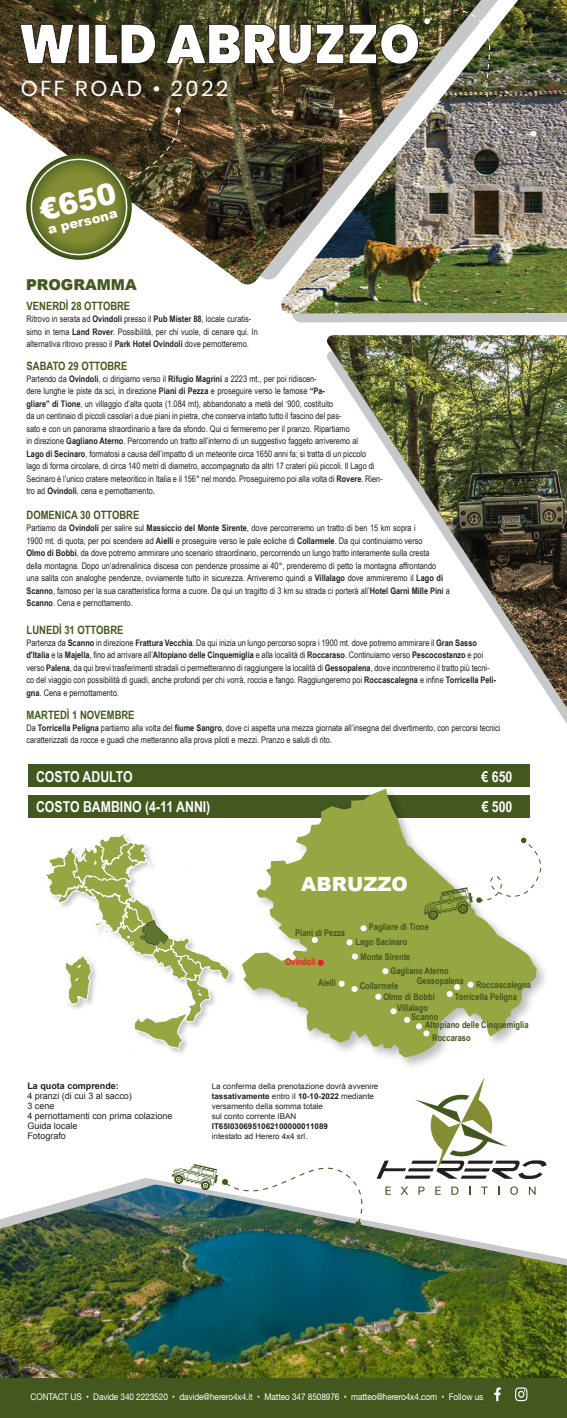
<style>
.page{position:relative;width:567px;height:1418px;background:#fff}
.page>*{position:absolute;margin:0;border:0;box-sizing:border-box;transform-origin:0 0}
.t1{font:900 55.55px "Poppins";color:#fff;scale:.93 1}
.t2{font:900 29.4px "Arial";color:#fff}
.t3{font:21.5px "Poppins";letter-spacing:.12em;color:#fff}
.t4{font:900 19.6px "Arial";color:#fff}
.t5{font:700 15px "Arial Narrow";color:#fff}
.t6{font:900 15px "Arial";color:#42581e}
.t7{font:900 13.15px "Arial";color:#fff}
.t8{font:700 11.5px "Arial Narrow";color:#42581e}
.t9{font:700 9.3px/15.5px "Arial Narrow";color:#42581e}
.t10{font:700 9.3px "Arial Narrow";color:#ee1d23}
.t11{font:9.2px "Helvetica Neue";letter-spacing:-.01em;color:#fff;scale:.9 1}
.t12{font:9px/12.5px "Arial Narrow";color:#231f20}
.t13{font:9px/10px "Arial";color:#231f20}
.t14{font:700 9px "Arial";color:#231f20}
.t15{font:8px/10px "Arial";color:#231f20}
.t16{font:700 8px "Arial";color:#231f20}
.s1{font-weight:700}
</style>
<div class="page">
<img style="left:327px;top:335px;width:240px;height:373px">
<svg style="left:290px;top:313px;width:277px;height:9px;background:#c5c6c7"></svg>
<img style="left:281px;top:0;width:286px;height:313px">
<img style="left:0;top:0;width:481px;height:286px">
<img style="left:0;top:1184px;width:567px;height:193px">
<div style="left:28px;top:795px;width:501px;height:22px;background:#42581e"></div>
<svg style="left:19px;top:24px;width:56px;height:40px;background:#443920"></svg>
<div style="left:78px;top:24px;width:12px;height:40px;border:1px solid #231f20"></div>
<img style="left:82px;top:10px;width:455px;height:172px">
<svg style="left:26px;top:154px;width:106px;height:106px;background:#788439"></svg>
<div style="left:0;top:1377px;width:567px;height:40px;background:#42581e"></div>
<div style="left:28px;top:764px;width:501px;height:22px;background:#42581e"></div>
<svg style="left:515px;top:1387px;width:12px;height:14px"></svg>
<svg style="left:494px;top:1387px;width:7px;height:14px"></svg>
<img style="left:172px;top:1164px;width:190px;height:63px">
<svg style="left:377px;top:1077px;width:169px;height:101px"></svg>
<svg style="left:385px;top:1186px;width:6px;height:8px"></svg>
<svg style="left:401px;top:1186px;width:7px;height:8px"></svg>
<svg style="left:418px;top:1186px;width:7px;height:8px"></svg>
<svg style="left:435px;top:1186px;width:6px;height:8px"></svg>
<svg style="left:451px;top:1186px;width:7px;height:8px"></svg>
<svg style="left:469px;top:1186px;width:2px;height:8px"></svg>
<svg style="left:481px;top:1186px;width:7px;height:8px"></svg>
<svg style="left:510px;top:1186px;width:8px;height:8px"></svg>
<svg style="left:529px;top:1186px;width:7px;height:8px"></svg>
<img style="left:236px;top:782px;width:309px;height:284px">
<svg style="left:242px;top:788px;width:295px;height:269px;fill:#95a643"></svg>
<svg style="left:318px;top:959px;width:6px;height:6px"></svg>
<svg style="left:339px;top:980px;width:6px;height:6px"></svg>
<svg style="left:351px;top:985px;width:7px;height:7px"></svg>
<svg style="left:375px;top:993px;width:6px;height:6px"></svg>
<div style="left:390px;top:1008px;width:7px;height:6px;background:#fff;border-radius:50%"></div>
<svg style="left:447px;top:984px;width:13px;height:13px"></svg>
<div style="left:467px;top:981px;width:7px;height:6px;background:#fff;border-radius:50%"></div>
<svg style="left:404px;top:1016px;width:6px;height:6px"></svg>
<svg style="left:416px;top:1023px;width:13px;height:13px"></svg>
<div style="left:312px;top:936px;width:6px;height:7px;background:#fff;border-radius:50%"></div>
<div style="left:360px;top:925px;width:7px;height:6px;background:#fff;border-radius:50%"></div>
<div style="left:346px;top:939px;width:7px;height:6px;background:#fff;border-radius:50%"></div>
<svg style="left:352px;top:953px;width:6px;height:6px"></svg>
<svg style="left:382px;top:968px;width:6px;height:6px"></svg>
<svg style="left:46px;top:834px;width:184px;height:215px"></svg>
<svg style="left:424px;top:837px;width:117px;height:83px"></svg>
<h1 class="t1" style="left:18px;top:12px;width:433px">WILD ABRUZZO</h1>
<h3 class="t3" style="left:21px;top:76px;width:209px">OFF ROAD • 2022</h3>
<h2 class="t2" style="left:34px;top:190px;width:80px;rotate:-14deg">€650</h2>
<h3 class="t7" style="left:46px;top:220px;width:73px;rotate:-14deg">a persona</h3>
<h3 class="t6" style="left:26px;top:273px;width:112px">PROGRAMMA</h3>
<p class="t8" style="left:27px;top:297px;width:105px">VENERDÌ 28 OTTOBRE</p>
<p class="t12" style="left:26px;top:312px;width:233px">Ritrovo in serata ad <span class="s1">Ovindoli</span> presso il <span class="s1">Pub Mister 88</span>, locale curatis&shy;simo in tema <span class="s1">Land Rover</span>. Possibilità, per chi vuole, di cenare qui. In alternativa ritrovo presso il <span class="s1">Park Hotel Ovindoli</span> dove pernotteremo.</p>
<p class="t8" style="left:27px;top:357px;width:102px">SABATO 29 OTTOBRE</p>
<p class="t12" style="left:26px;top:372px;width:358px">Partendo da <span class="s1">Ovindoli</span>, ci dirigiamo verso il <span class="s1">Rifugio Magrini</span> a 2223 mt., per poi ridiscen-<br>dere lunghe le piste da sci, in direzione <span class="s1">Piani di Pezza</span> e proseguire verso le famose <span class="s1">“Pa-<br>gliare” di Tione</span>, un villaggio d’alta quota (1.084 mt), abbandonato a metà del ‘900, costituito<br>da un centinaio di piccoli casolari a due piani in pietra, che conserva intatto tutto il fascino del pas-<br>sato e con un panorama straordinario a fare da sfondo. Qui ci fermeremo per il pranzo. Ripartiamo<br>in direzione <span class="s1">Gagliano Aterno</span>. Percorrendo un tratto all’interno di un suggestivo faggeto arriveremo al<br><span class="s1">Lago di Secinaro</span>, formatosi a causa dell’impatto di un meteorite circa 1650 anni fa; si tratta di un piccolo<br>lago di forma circolare, di circa 140 metri di diametro, accompagnato da altri 17 crateri più piccoli. Il Lago di Secinaro è l’unico cratere meteoritico in Italia e il 156° nel mondo. Proseguiremo poi alla volta di <span class="s1">Rovere</span>. Rien&shy;tro ad <span class="s1">Ovindoli</span>, cena e pernottamento.</p>
<p class="t8" style="left:27px;top:506px;width:114px">DOMENICA 30 OTTOBRE</p>
<p class="t12" style="left:26px;top:521px;width:425px">Partiamo da <span class="s1">Ovindoli</span> per salire sul <span class="s1">Massiccio del Monte Sirente</span>, dove percorreremo un tratto di ben 15 km sopra i<br>1900 mt. di quota, per poi scendere ad <span class="s1">Aielli</span> e proseguire verso le pale eoliche di <span class="s1">Collarmele</span>. Da qui continuiamo verso<br><span class="s1">Olmo di Bobbi</span>, da dove potremo ammirare uno scenario straordinario, percorrendo un lungo tratto interamente sulla cresta<br>della montagna. Dopo un’adrenalinica discesa con pendenze prossime ai 40°, prenderemo di petto la montagna affrontando una salita con analoghe pendenze, ovviamente tutto in sicurezza. Arriveremo quindi a <span class="s1">Villalago</span> dove ammireremo il <span class="s1">Lago di Scanno</span>, famoso per la sua caratteristica forma a cuore. Da qui un tragitto di 3 km su strada ci porterà all’<span class="s1">Hotel Garnì Mille Pini</span> a <span class="s1">Scanno</span>. Cena e pernottamento.</p>
<p class="t8" style="left:27px;top:621px;width:98px">LUNEDÌ 31 OTTOBRE</p>
<p class="t12" style="left:26px;top:636px;width:471px">Partenza da <span class="s1">Scanno</span> in direzione <span class="s1">Frattura Vecchia</span>. Da qui inizia un lungo percorso sopra i 1900 mt. dove potremo ammirare il <span class="s1">Gran Sasso d'Italia</span> e la <span class="s1">Majella</span>, fino ad arrivare all’<span class="s1">Altopiano delle Cinquemiglia</span> e alla località di <span class="s1">Roccaraso</span>. Continuiamo verso <span class="s1">Pescocostanzo</span> e poi verso <span class="s1">Palena</span>, da qui brevi trasferimenti stradali ci permetteranno di raggiungere la località di <span class="s1">Gessopalena</span>, dove incontreremo il tratto più tecni&shy;co del viaggio con possibilità di guadi, anche profondi per chi vorrà, roccia e fango. Raggiungeremo poi <span class="s1">Roccascalegna</span> e infine <span class="s1">Torricella Peli&shy;gna</span>. Cena e pernottamento.</p>
<p class="t8" style="left:27px;top:706px;width:109px">MARTEDÌ 1 NOVEMBRE</p>
<p class="t12" style="left:26px;top:721px;width:476px">Da <span class="s1">Torricella Peligna</span> partiamo alla volta del <span class="s1">fiume Sangro</span>, dove ci aspetta una mezza giornata all’insegna del divertimento, con percorsi tecnici caratterizzati da rocce e guadi che metteranno alla prova piloti e mezzi. Pranzo e saluti di rito.</p>
<h3 class="t5" style="left:36px;top:765px;width:98px">COSTO ADULTO</h3>
<h3 class="t5" style="left:482px;top:765px;width:32px">€ 650</h3>
<h3 class="t5" style="left:36px;top:795px;width:176px">COSTO BAMBINO (4-11 ANNI)</h3>
<h3 class="t5" style="left:482px;top:795px;width:32px">€ 500</h3>
<h3 class="t4" style="left:301px;top:869px;width:108px">ABRUZZO</h3>
<p class="t14" style="left:27px;top:1079px;width:93px">La quota comprende:</p>
<p class="t13" style="left:27px;top:1090px;width:147px">4 pranzi (di cui 3 al sacco)<br>3 cene<br>4 pernottamenti con prima colazione<br>Guida locale<br>Fotografo</p>
<p class="t9" style="left:369px;top:918px;width:62px">Pagliare di Tione</p>
<p class="t9" style="left:390px;top:962px;width:60px">Gagliano Aterno</p>
<p class="t9" style="left:295px;top:924px;width:51px">Piani di Pezza</p>
<p class="t9" style="left:356px;top:933px;width:56px;text-align:center">Lago Sacinaro<br>Monte Sirente</p>
<p class="t10" style="left:285px;top:954px;width:32px">Ovindoli</p>
<p class="t9" style="left:417px;top:972px;width:48px">Gessopalena</p>
<p class="t9" style="left:318px;top:974px;width:20px">Aielli</p>
<p class="t9" style="left:360px;top:977px;width:40px">Collarmele</p>
<p class="t9" style="left:383px;top:988px;width:53px">Olmo di Bobbi</p>
<p class="t9" style="left:397px;top:999px;width:32px">Villalago</p>
<p class="t9" style="left:425px;top:1011px;width:105px;line-height:8.6px;text-indent:-14px">Scanno<br>Altopiano delle Cinquemiglia</p>
<p class="t9" style="left:432px;top:1029px;width:40px">Roccaraso</p>
<p class="t9" style="left:455px;top:978px;width:78px;line-height:11.7px;text-indent:21px">Roccascalegna<br>Torricella Peligna</p>
<p class="t15" style="left:212px;top:1081px;width:168px">La conferma della prenotazione dovrà avvenire <span class="s1">tassativamente</span> entro il <span class="s1">10-10-2022</span> mediante versamento della somma totale<br>sul conto corrente IBAN</p>
<p class="t16" style="left:212px;top:1120px;width:118px">IT65I0306951062100000011089</p>
<p class="t15" style="left:212px;top:1131px;width:97px">intestato ad Herero 4x4 srl.</p>
<p class="t11" style="left:31px;top:1390px;width:504px">CONTACT US • Davide 340 2223520 • davide@herero4x4.it • Matteo 347 8508976 • matteo@herero4x4.com • Follow us</p>
</div>
